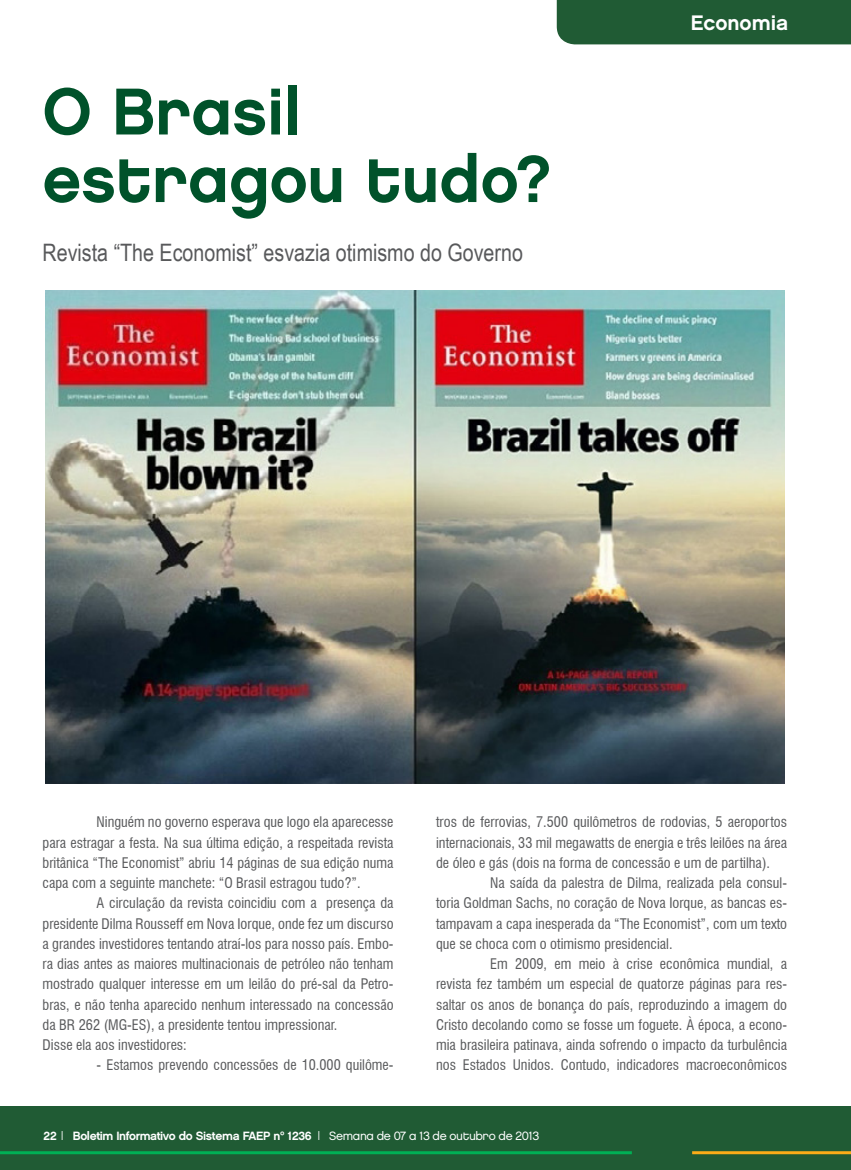
<style>
.page{position:relative;width:851px;height:1170px;background:#fff}
.page>*{position:absolute;margin:0;border:0;box-sizing:border-box;transform-origin:0 0}
.t1{font:66px/67.5px "Chalet New York Nineteen Eighty";color:#00522a}
.t2{font:24px "Arial Narrow";color:#58595b}
.t3{font:21px "Chalet New York Nineteen Sixty";color:#fff}
.t4{font:condensed 14.25px/20.2px "Swiss 721 BT";color:#58595b;text-align:justify}
.t5{font:12px "Chalet New York Nineteen Sixty";letter-spacing:-.03em;color:#fff}
.s1{font-family:"Chalet London Nineteen Eighty"}
</style>
<div class="page">
<div style="left:0;top:1106px;width:850px;height:63px;background:#205b34"></div>
<hr style="left:0;top:1151px;width:631px;height:3px;background:#00b055">
<hr style="left:692px;top:1151px;width:158px;height:3px;background:#fbac18">
<div style="left:556px;top:0;width:294px;height:44px;background:#205b34"></div>
<img style="left:45px;top:290px;width:739px;height:493px">
<h1 class="t1" style="left:43px;top:77px;width:511px">O Brasil estragou tudo?</h1>
<h2 class="t2" style="left:43px;top:235px;width:482px">Revista “The Economist” esvazia otimismo do Governo</h2>
<h3 class="t3" style="left:690px;top:10px;width:99px">Economia</h3>
<p class="t4" style="left:43px;top:811px;width:352px;text-indent:54px">Ninguém no governo esperava que logo ela aparecesse para estragar a festa. Na sua última edição, a respeitada revista britânica “The Economist” abriu 14 páginas de sua edição numa capa com a seguinte manchete: “O Brasil estragou tudo?”.</p>
<p class="t4" style="left:43px;top:892px;width:352px;text-align:left;text-indent:54px">A circulação da revista coincidiu com a presença da presidente Dilma Rousseff em Nova Iorque, onde fez um discurso a grandes investidores tentando atraí-los para nosso país. Embo&shy;ra dias antes as maiores multinacionais de petróleo não tenham mostrado qualquer interesse em um leilão do pré-sal da Petro&shy;bras, e não tenha aparecido nenhum interessado na concessão da BR 262 (MG-ES), a presidente tentou impressionar.<br>Disse ela aos investidores:</p>
<p class="t4" style="left:97px;top:1054px;width:298px">- Estamos prevendo concessões de 10.000 quilôme-</p>
<p class="t4" style="left:436px;top:811px;width:352px">tros de ferrovias, 7.500 quilômetros de rodovias, 5 aeroportos internacionais, 33 mil megawatts de energia e três leilões na área de óleo e gás (dois na forma de concessão e um de partilha).</p>
<p class="t4" style="left:436px;top:872px;width:352px;text-indent:54px">Na saída da palestra de Dilma, realizada pela consul&shy;toria Goldman Sachs, no coração de Nova Iorque, as bancas es&shy;tampavam a capa inesperada da “The Economist”, com um texto que se choca com o otimismo presidencial.</p>
<p class="t4" style="left:436px;top:953px;width:352px;text-indent:54px">Em 2009, em meio à crise econômica mundial, a revista fez também um especial de quatorze páginas para res&shy;saltar os anos de bonança do país, reproduzindo a imagem do Cristo decolando como se fosse um foguete. À época, a econo&shy;mia brasileira patinava, ainda sofrendo o impacto da turbulência nos Estados Unidos. Contudo, indicadores macroeconômicos</p>
<p class="t5" style="left:43px;top:1128px;width:497px">22 | Boletim Informativo do Sistema FAEP nº 1236 | <span class="s1">Semana de 07 a 13 de outubro de 2013</span></p>
</div>
